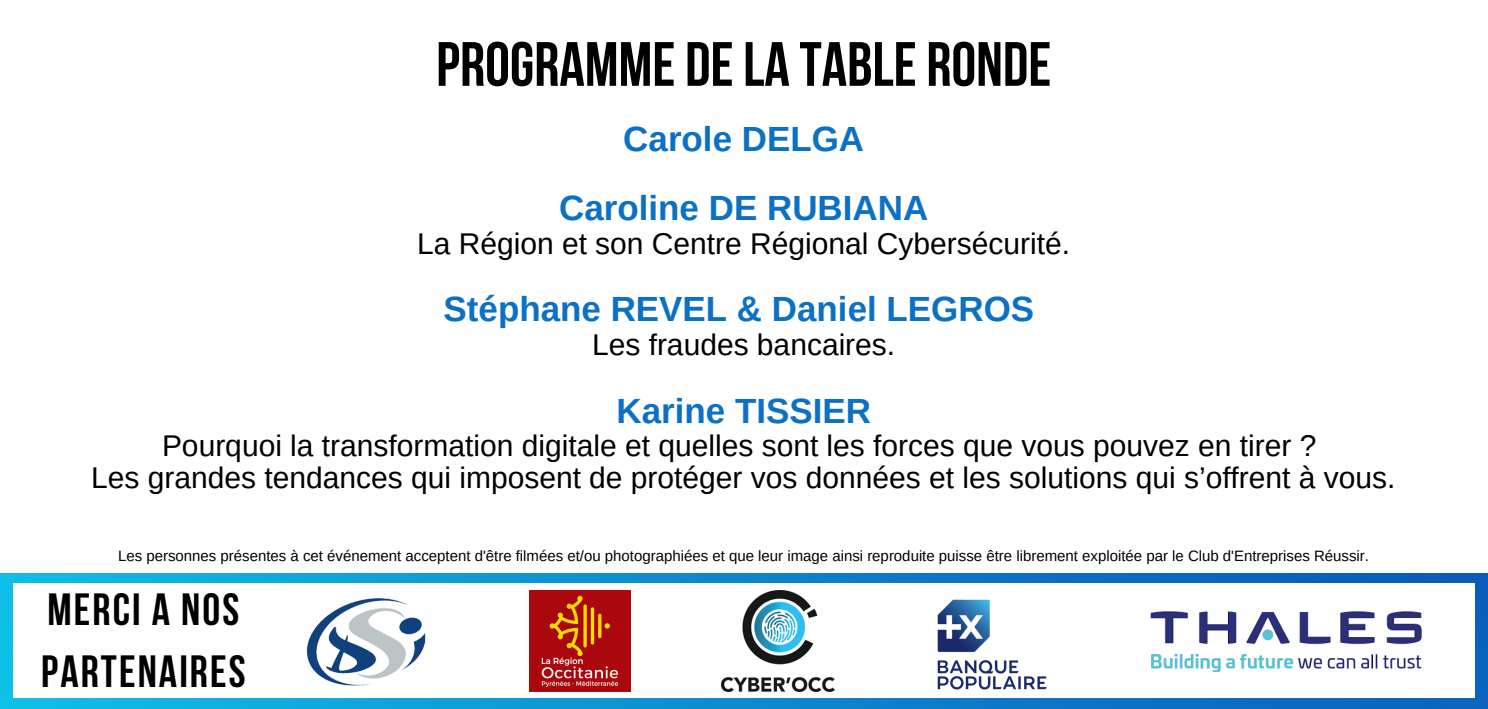
<style>
.page{position:relative;width:1488px;height:709px;background:#fff}
.page>*{position:absolute;margin:0;border:0;box-sizing:border-box;transform-origin:0 0}
.t1{font:700 62.5px "Bebas Neue";color:#000}
.t2{font:700 45px/61.8px "Bebas Neue";letter-spacing:.045em;color:#000}
.t3{font:700 35px/69.2px "Arimo";color:#0c71c4;text-align:center}
.t4{font:30px/31.8px "Arimo";color:#000;text-align:center}
.t5{font:15px "Arimo";color:#000}
</style>
<div class="page">
<img style="left:0;top:573px;width:1487px;height:135px">
<div style="left:13px;top:583px;width:1461px;height:114px;background:#fff"></div>
<img style="left:306px;top:598px;width:120px;height:88px">
<img style="left:529px;top:590px;width:101px;height:101px">
<img style="left:925px;top:599px;width:133px;height:102px">
<img style="left:721px;top:590px;width:113px;height:101px">
<img style="left:1150px;top:611px;width:271px;height:60px">
<h1 class="t1" style="left:436px;top:39px;width:616px">PROGRAMME DELA TABLE RONDE</h1>
<p class="t3" style="left:559px;top:104px;width:370px">Carole DELGA<br>Caroline DE RUBIANA</p>
<p class="t4" style="left:417px;top:227px;width:654px">La Région et son Centre Régional Cybersécurité.</p>
<p class="t3" style="left:443px;top:274px;width:592px">Stéphane REVEL &amp; Daniel LEGROS</p>
<p class="t4" style="left:592px;top:329px;width:305px">Les fraudes bancaires.</p>
<p class="t3" style="left:616px;top:376px;width:256px">Karine TISSIER</p>
<p class="t4" style="left:91px;top:430px;width:1305px">Pourquoi la transformation digitale et quelles sont les forces que vous pouvez en tirer ?<br>Les grandes tendances qui imposent de protéger vos données et les solutions qui s’offrent à vous.</p>
<p class="t5" style="left:118px;top:547px;width:1252px">Les personnes présentes à cet événement acceptent d'être filmées et/ou photographiées et que leur image ainsi reproduite puisse être librement exploitée par le Club d'Entreprises Réussir.</p>
<h2 class="t2" style="left:41px;top:583px;width:206px">MERCI A NOS<br>PARTENAIRES</h2>
</div>
